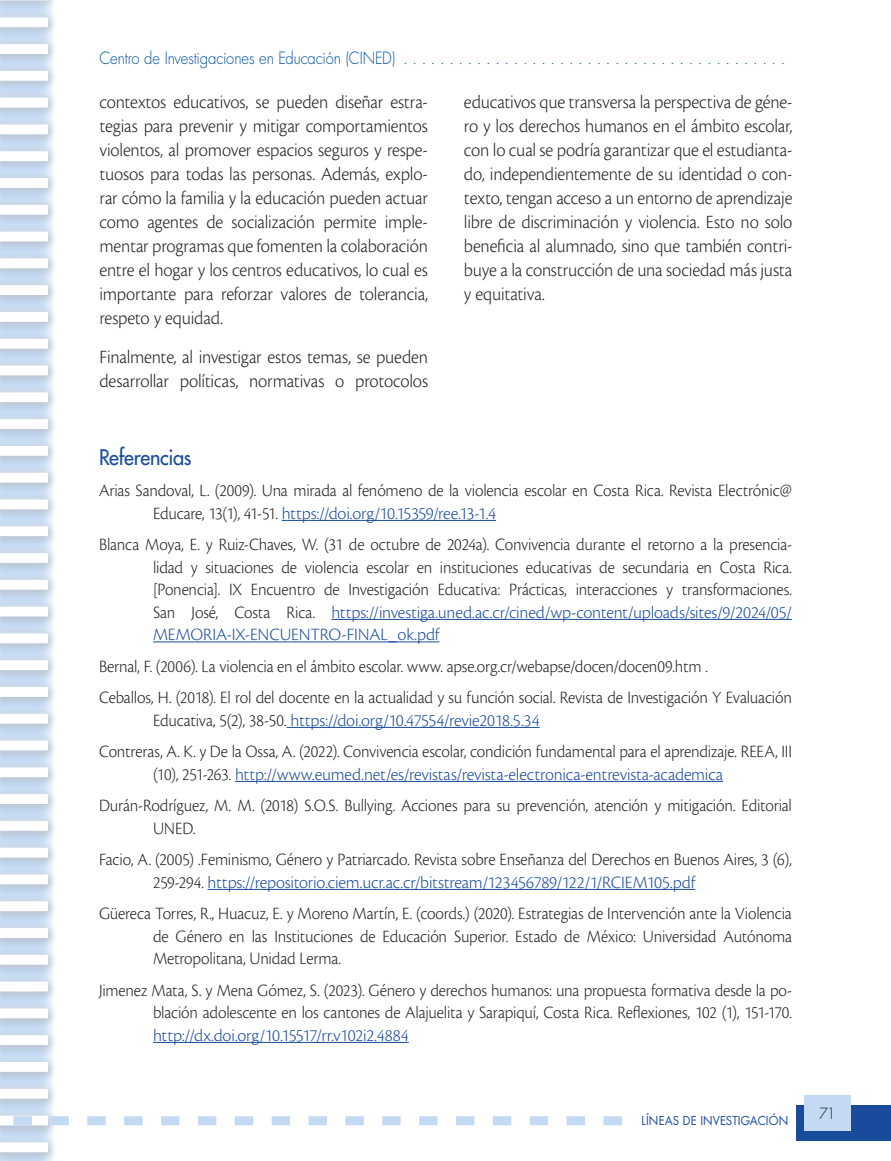
<style>
.page{position:relative;width:891px;height:1161px;background:#fff}
.page>*{position:absolute;margin:0;border:0;box-sizing:border-box;transform-origin:0 0}
.REFERENCIAS_TIT{font:500 21px "Futura Std";letter-spacing:-.015em;color:#194b9b;scale:.95 1}
.t1{font:300 19.5px/24px "Cronos Pro";letter-spacing:-.01em;color:#231f20;text-align:justify;scale:.95 1}
.BIBLIOGRAFIA{font:300 18px/22.5px "Cronos Pro";letter-spacing:-.01em;color:#231f20;scale:.95 1}
.t2{font:300 16.5px "Futura Std";letter-spacing:-.01em;color:#0153a0;scale:.9 1}
.t3{font:300 15px "Futura Std";color:#231f20;scale:.95 1}
.t4{font:12px "Futura Std";letter-spacing:.01em;color:#194b9b;scale:.95 1}
.s1{color:#194b9b}
</style>
<div class="page">
<div style="left:796px;top:1105px;width:95px;height:35px;background:#194b9b"></div>
<div style="left:804px;top:1095px;width:46px;height:35px;background:#c4daf4"></div>
<div style="left:0;top:0;width:57px;height:1161px;background:#fff;opacity:.75"></div>
<hr style="left:0;top:0;width:48px;height:1px;background:#fff">
<div style="left:0;top:17px;width:48px;height:10px;background:#fff"></div>
<div style="left:0;top:44px;width:48px;height:10px;background:#fff"></div>
<div style="left:0;top:71px;width:48px;height:10px;background:#fff"></div>
<div style="left:0;top:98px;width:48px;height:10px;background:#fff"></div>
<div style="left:0;top:125px;width:48px;height:9px;background:#fff"></div>
<div style="left:0;top:151px;width:48px;height:10px;background:#fff"></div>
<div style="left:0;top:178px;width:48px;height:10px;background:#fff"></div>
<div style="left:0;top:205px;width:48px;height:10px;background:#fff"></div>
<div style="left:0;top:232px;width:48px;height:9px;background:#fff"></div>
<div style="left:0;top:258px;width:48px;height:10px;background:#fff"></div>
<div style="left:0;top:285px;width:48px;height:10px;background:#fff"></div>
<div style="left:0;top:312px;width:48px;height:10px;background:#fff"></div>
<div style="left:0;top:339px;width:48px;height:10px;background:#fff"></div>
<div style="left:0;top:366px;width:48px;height:9px;background:#fff"></div>
<div style="left:0;top:392px;width:48px;height:10px;background:#fff"></div>
<div style="left:0;top:419px;width:48px;height:10px;background:#fff"></div>
<div style="left:0;top:446px;width:48px;height:10px;background:#fff"></div>
<div style="left:0;top:473px;width:48px;height:10px;background:#fff"></div>
<div style="left:0;top:500px;width:48px;height:9px;background:#fff"></div>
<div style="left:0;top:526px;width:48px;height:10px;background:#fff"></div>
<div style="left:0;top:553px;width:48px;height:10px;background:#fff"></div>
<div style="left:0;top:580px;width:48px;height:10px;background:#fff"></div>
<div style="left:0;top:607px;width:48px;height:9px;background:#fff"></div>
<div style="left:0;top:633px;width:48px;height:10px;background:#fff"></div>
<div style="left:0;top:660px;width:48px;height:10px;background:#fff"></div>
<div style="left:0;top:687px;width:48px;height:10px;background:#fff"></div>
<div style="left:0;top:714px;width:48px;height:10px;background:#fff"></div>
<div style="left:0;top:741px;width:48px;height:9px;background:#fff"></div>
<div style="left:0;top:767px;width:48px;height:10px;background:#fff"></div>
<div style="left:0;top:794px;width:48px;height:10px;background:#fff"></div>
<div style="left:0;top:821px;width:48px;height:10px;background:#fff"></div>
<div style="left:0;top:848px;width:48px;height:10px;background:#fff"></div>
<div style="left:0;top:875px;width:48px;height:9px;background:#fff"></div>
<div style="left:0;top:901px;width:48px;height:10px;background:#fff"></div>
<div style="left:0;top:928px;width:48px;height:10px;background:#fff"></div>
<div style="left:0;top:955px;width:48px;height:10px;background:#fff"></div>
<div style="left:0;top:982px;width:48px;height:9px;background:#fff"></div>
<div style="left:0;top:1008px;width:48px;height:10px;background:#fff"></div>
<div style="left:0;top:1035px;width:48px;height:10px;background:#fff"></div>
<div style="left:0;top:1062px;width:48px;height:10px;background:#fff"></div>
<div style="left:0;top:1089px;width:48px;height:10px;background:#fff"></div>
<div style="left:0;top:1142px;width:48px;height:10px;background:#fff"></div>
<hr style="left:0;top:1160px;width:48px;height:1px;background:#fff">
<svg style="left:0;top:1116px;width:622px;height:9px"></svg>
<hr style="left:282px;top:520px;width:214px;height:1px;background:#194b9b">
<hr style="left:331px;top:619px;width:461px;height:1px;background:#194b9b">
<hr style="left:153px;top:641px;width:286px;height:1px;background:#194b9b">
<hr style="left:287px;top:727px;width:253px;height:1px;background:#194b9b">
<hr style="left:235px;top:781px;width:488px;height:1px;background:#194b9b">
<hr style="left:208px;top:889px;width:487px;height:1px;background:#194b9b">
<hr style="left:153px;top:1042px;width:256px;height:1px;background:#194b9b">
<p class="t2" style="left:99px;top:48px;width:764px">Centro de Investigaciones en Educación (CINED) . . . . . . . . . . . . . . . . . . . . . . . . . . . . . . . . . . . . . . . . . .</p>
<p class="t1" style="left:99px;top:90px;width:347px">contextos educativos, se pueden diseñar estra&shy;tegias para prevenir y mitigar comportamientos violentos, al promover espacios seguros y respe&shy;tuosos para todas las personas. Además, explo&shy;rar cómo la familia y la educación pueden actuar como agentes de socialización permite imple&shy;mentar programas que fomenten la colaboración entre el hogar y los centros educativos, lo cual es importante para reforzar valores de tolerancia, respeto y equidad.</p>
<p class="t1" style="left:99px;top:345px;width:347px">Finalmente, al investigar estos temas, se pueden desarrollar políticas, normativas o protocolos</p>
<p class="t1" style="left:464px;top:90px;width:347px">educativos que transversa la perspectiva de géne&shy;ro y los derechos humanos en el ámbito escolar, con lo cual se podría garantizar que el estudianta&shy;do, independientemente de su identidad o con&shy;texto, tengan acceso a un entorno de aprendizaje libre de discriminación y violencia. Esto no solo beneficia al alumnado, sino que también contri&shy;buye a la construcción de una sociedad más justa y equitativa.</p>
<p class="REFERENCIAS_TIT" style="left:99px;top:444px;width:99px">Referencias</p>
<p class="BIBLIOGRAFIA" style="left:153px;top:479px;width:674px;text-indent:-54px">Arias Sandoval, L. (2009). Una mirada al fenómeno de la violencia escolar en Costa Rica. Revista Electrónic@<br>Educare, 13(1), 41-51. <span class="s1">https://doi.org/10.15359/ree.13-1.4</span></p>
<p class="BIBLIOGRAFIA" style="left:153px;top:533px;width:674px;text-align:justify;text-indent:-54px">Blanca Moya, E. y Ruiz-Chaves, W. (31 de octubre de 2024a). Convivencia durante el retorno a la presencia&shy;lidad y situaciones de violencia escolar en instituciones educativas de secundaria en Costa Rica. [Ponencia]. IX Encuentro de Investigación Educativa: Prácticas, interacciones y transformaciones.<br>San José, Costa Rica. <span class="s1">https://investiga.uned.ac.cr/cined/wp-content/uploads/sites/9/2024/05/ MEMORIA-IX-ENCUENTRO-FINAL_ok.pdf</span></p>
<p class="BIBLIOGRAFIA" style="left:99px;top:655px;width:642px">Bernal, F. (2006). La violencia en el ámbito escolar. www. apse.org.cr/webapse/docen/docen09.htm .</p>
<p class="BIBLIOGRAFIA" style="left:153px;top:686px;width:674px;text-indent:-54px">Ceballos, H. (2018). El rol del docente en la actualidad y su función social. Revista de Investigación Y Evaluación<br>Educativa, 5(2), 38-50. <span class="s1">https://doi.org/10.47554/revie2018.5.34</span></p>
<p class="BIBLIOGRAFIA" style="left:153px;top:740px;width:674px;text-indent:-54px">Contreras, A. K. y De la Ossa, A. (2022). Convivencia escolar, condición fundamental para el aprendizaje. REEA, III (10), 251-263. <span class="s1">http://www.eumed.net/es/revistas/revista-electronica-entrevista-academica</span></p>
<p class="BIBLIOGRAFIA" style="left:153px;top:794px;width:674px;text-indent:-54px">Durán-Rodríguez, M. M. (2018) S.O.S. Bullying. Acciones para su prevención, atención y mitigación. Editorial<br>UNED.</p>
<p class="BIBLIOGRAFIA" style="left:153px;top:848px;width:674px;text-indent:-54px">Facio, A. (2005) .Feminismo, Género y Patriarcado. Revista sobre Enseñanza del Derechos en Buenos Aires, 3 (6),<br>259-294. <span class="s1">https://repositorio.ciem.ucr.ac.cr/bitstream/123456789/122/1/RCIEM105.pdf</span></p>
<p class="BIBLIOGRAFIA" style="left:153px;top:902px;width:674px;text-align:justify;text-indent:-54px">Güereca Torres, R., Huacuz, E. y Moreno Martín, E. (coords.) (2020). Estrategias de Intervención ante la Violencia de Género en las Instituciones de Educación Superior. Estado de México: Universidad Autónoma Metropolitana, Unidad Lerma.</p>
<p class="BIBLIOGRAFIA" style="left:153px;top:979px;width:674px;text-align:justify;text-indent:-54px">Jimenez Mata, S. y Mena Gómez, S. (2023). Género y derechos humanos: una propuesta formativa desde la po&shy;blación adolescente en los cantones de Alajuelita y Sarapiquí, Costa Rica. Reflexiones, 102 (1), 151-170. <span class="s1">http://dx.doi.org/10.15517/rr.v102i2.4884</span></p>
<p class="t4" style="left:642px;top:1113px;width:156px">LÍNEAS DE INVESTIGACIÓN</p>
<p class="t3" style="left:819px;top:1104px;width:19px">71</p>
</div>
